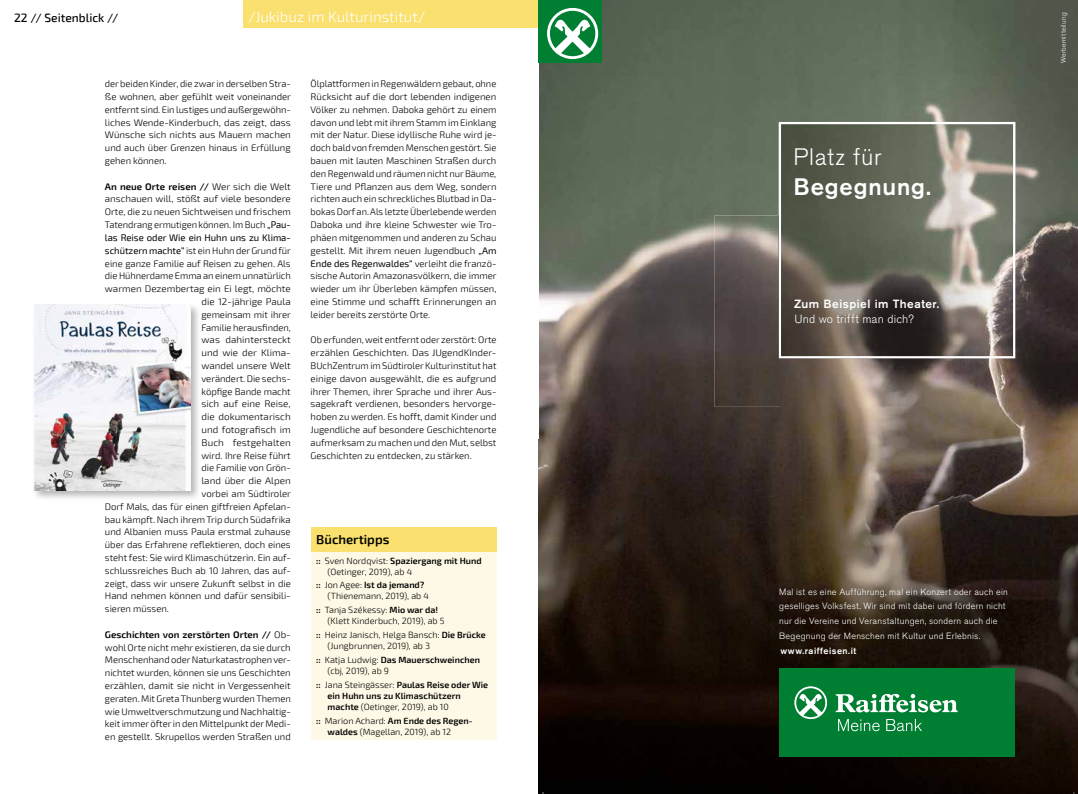
<style>
.page{position:relative;width:1078px;height:794px;background:#fff}
.page>*{position:absolute;margin:0;border:0;box-sizing:border-box;transform-origin:0 0}
.t1{font:500 23.7px "Akzidenz Grotesk BQ";letter-spacing:.035em;color:#fff}
.t2{font:300 23.7px "Akzidenz Grotesk BQ";letter-spacing:.03em;color:#fff}
.t3{font:300 15px "Exo 2";color:#fff}
.t4{font:600 13px "Exo 2";color:#000}
.t5{font:500 12px "Exo 2";color:#000}
.t6{font:500 11.8px "Akzidenz Grotesk BQ";letter-spacing:.04em;color:#fff}
.t7{font:300 11.8px "Akzidenz Grotesk BQ";letter-spacing:.015em;color:#fff}
.t8{font:300 9.5px/12.8px "Exo 2";letter-spacing:-.005em;color:#000;text-align:justify}
.t9{font:300 9.5px "Exo 2";letter-spacing:-.005em;color:#000;scale:1.04 1}
.t10{font:9.5px "Exo 2";letter-spacing:-.005em;color:#000}
.t11{font:600 9.5px "Exo 2";color:#000}
.t12{font:300 9.1px/14.8px "Akzidenz Grotesk BQ";letter-spacing:.025em;color:#fff}
.t13{font:500 9.1px "Akzidenz Grotesk BQ";letter-spacing:.05em;color:#fff}
.t14{font:300 9px/11px "Exo 2";color:#000}
.t15{font:600 9px/11px "Exo 2";color:#000}
.t16{font:300 6.9px "Akzidenz Grotesk BQ";letter-spacing:.04em;color:#fff}
.s1{font-weight:300}
.s2{font-weight:400}
.s3{font-weight:600}
</style>
<div class="page">
<div style="left:244px;top:0;width:295px;height:28px;background:#fae06e"></div>
<img style="left:539px;top:0;width:538px;height:794px">
<img style="left:781px;top:125px;width:231px;height:90px">
<img style="left:714px;top:215px;width:66px;height:192px">
<img style="left:780px;top:358px;width:233px;height:49px">
<img style="left:781px;top:215px;width:231px;height:140px">
<div style="left:779px;top:668px;width:235px;height:89px;background:#007f33"></div>
<svg style="left:835px;top:694px;width:122px;height:18px"></svg>
<svg style="left:794px;top:686px;width:32px;height:33px"></svg>
<svg style="left:838px;top:719px;width:41px;height:12px"></svg>
<svg style="left:886px;top:719px;width:35px;height:12px"></svg>
<div style="left:778px;top:122px;width:237px;height:236px;border:2px solid #fff"></div>
<div style="left:539px;top:0;width:63px;height:63px;background:#007f33"></div>
<svg style="left:547px;top:7px;width:51px;height:52px"></svg>
<svg style="left:539px;top:786px;width:5px;height:8px"></svg>
<svg style="left:1073px;top:0;width:5px;height:5px"></svg>
<svg style="left:1073px;top:786px;width:5px;height:8px"></svg>
<div style="left:32px;top:303px;width:169px;height:198px;background:#000;opacity:.3"></div>
<img style="left:34px;top:305px;width:156px;height:185px">
<div style="left:310px;top:551px;width:186px;height:189px;background:#fef9e6"></div>
<div style="left:310px;top:527px;width:186px;height:24px;background:#fae06e"></div>
<p class="t5" style="left:14px;top:11px;width:106px">22 // Seitenblick //</p>
<h2 class="t3" style="left:248px;top:8px;width:179px">/Jukibuz im Kulturinstitut/</h2>
<p class="t8" style="left:105px;top:78px;width:187px">der beiden Kinder, die zwar in derselben Stra&shy;ße wohnen, aber gefühlt weit voneinander entfernt sind. Ein lustiges und außergewöhn&shy;liches Wende-Kinderbuch, das zeigt, dass Wünsche sich nichts aus Mauern machen und auch über Grenzen hinaus in Erfüllung gehen können.</p>
<p class="t11" style="left:105px;top:181px;width:187px">An neue Orte reisen // <span class="s1">Wer sich die Welt</span></p>
<p class="t8" style="left:105px;top:193px;width:187px">anschauen will, stößt auf viele besondere</p>
<p class="t8" style="left:105px;top:206px;width:187px">Orte, die zu neuen Sichtweisen und frischem</p>
<p class="t8" style="left:105px;top:218px;width:187px">Tatendrang ermutigen können. Im Buch <span class="s2">„Pau-</span></p>
<p class="t10" style="left:105px;top:232px;width:187px">las Reise oder Wie ein Huhn uns zu Klima-</p>
<p class="t8" style="left:105px;top:244px;width:187px"><span class="s2">schützern machte“</span> ist ein Huhn der Grund für</p>
<p class="t8" style="left:105px;top:257px;width:187px">eine ganze Familie auf Reisen zu gehen. Als</p>
<p class="t8" style="left:105px;top:270px;width:187px">die Hühnerdame Emma an einem unnatürlich</p>
<p class="t8" style="left:105px;top:282px;width:187px">warmen Dezembertag ein Ei legt, möchte</p>
<p class="t9" style="left:201px;top:296px;width:87px">die 12-jährige Paula</p>
<p class="t8" style="left:201px;top:308px;width:91px">gemeinsam mit ihrer</p>
<p class="t8" style="left:201px;top:321px;width:91px">Familie herausfinden,</p>
<p class="t9" style="left:201px;top:334px;width:87px">was dahintersteckt</p>
<p class="t9" style="left:201px;top:347px;width:87px">und wie der Klima-</p>
<p class="t8" style="left:201px;top:359px;width:91px">wandel unsere Welt</p>
<p class="t8" style="left:201px;top:372px;width:91px">verändert. Die sechs-</p>
<p class="t8" style="left:201px;top:385px;width:91px">köpfige Bande macht</p>
<p class="t9" style="left:201px;top:398px;width:87px">sich auf eine Reise,</p>
<p class="t9" style="left:201px;top:411px;width:87px">die dokumentarisch</p>
<p class="t9" style="left:201px;top:424px;width:87px">und fotografisch im</p>
<p class="t9" style="left:201px;top:437px;width:87px">Buch festgehalten</p>
<p class="t8" style="left:201px;top:449px;width:91px">wird. Ihre Reise führt</p>
<p class="t8" style="left:201px;top:462px;width:91px">die Familie von Grön-</p>
<p class="t9" style="left:201px;top:475px;width:87px">land über die Alpen</p>
<p class="t8" style="left:201px;top:487px;width:91px">vorbei am Südtiroler</p>
<p class="t8" style="left:105px;top:500px;width:187px">Dorf Mals, das für einen giftfreien Apfelan-</p>
<p class="t8" style="left:105px;top:513px;width:187px">bau kämpft. Nach ihrem Trip durch Südafrika</p>
<p class="t8" style="left:105px;top:526px;width:187px">und Albanien muss Paula erstmal zuhause</p>
<p class="t8" style="left:105px;top:538px;width:187px">über das Erfahrene reflektieren, doch eines</p>
<p class="t8" style="left:105px;top:551px;width:187px">steht fest: Sie wird Klimaschützerin. Ein auf-</p>
<p class="t8" style="left:105px;top:564px;width:187px">schlussreiches Buch ab 10 Jahren, das auf-</p>
<p class="t8" style="left:105px;top:577px;width:187px">zeigt, dass wir unsere Zukunft selbst in die</p>
<p class="t8" style="left:105px;top:590px;width:187px">Hand nehmen können und dafür sensibili-</p>
<p class="t8" style="left:105px;top:602px;width:66px">sieren müssen.</p>
<p class="t8" style="left:105px;top:628px;width:187px"><span class="s3">Geschichten von zerstörten Orten //</span> Ob&shy;wohl Orte nicht mehr existieren, da sie durch Menschenhand oder Naturkatastrophen ver&shy;nichtet wurden, können sie uns Geschichten erzählen, damit sie nicht in Vergessenheit geraten. Mit Greta Thunberg wurden Themen wie Umweltverschmutzung und Nachhaltig&shy;keit immer öfter in den Mittelpunkt der Medi&shy;en gestellt. Skrupellos werden Straßen und</p>
<p class="t8" style="left:310px;top:78px;width:187px">Ölplattformen in Regenwäldern gebaut, ohne Rücksicht auf die dort lebenden indigenen Völker zu nehmen. Daboka gehört zu einem davon und lebt mit ihrem Stamm im Einklang mit der Natur. Diese idyllische Ruhe wird je&shy;doch bald von fremden Menschen gestört. Sie bauen mit lauten Maschinen Straßen durch den Regenwald und räumen nicht nur Bäume, Tiere und Pflanzen aus dem Weg, sondern richten auch ein schreckliches Blutbad in Da&shy;bokas Dorf an. Als letzte Überlebende werden Daboka und ihre kleine Schwester wie Tro&shy;phäen mitgenommen und anderen zu Schau gestellt. Mit ihrem neuen Jugendbuch <span class="s2">„Am Ende des Regenwaldes“</span> verleiht die franzö&shy;sische Autorin Amazonasvölkern, die immer wieder um ihr Überleben kämpfen müssen, eine Stimme und schafft Erinnerungen an leider bereits zerstörte Orte.</p>
<p class="t8" style="left:310px;top:334px;width:187px">Ob erfunden, weit entfernt oder zerstört: Orte erzählen Geschichten. Das JUgendKInder-BUchZentrum im Südtiroler Kulturinstitut hat einige davon ausgewählt, die es aufgrund ihrer Themen, ihrer Sprache und ihrer Aus&shy;sagekraft verdienen, besonders hervorge&shy;hoben zu werden. Es hofft, damit Kinder und Jugendliche auf besondere Geschichtenorte aufmerksam zu machen und den Mut, selbst Geschichten zu entdecken, zu stärken.</p>
<h3 class="t4" style="left:316px;top:531px;width:75px">Büchertipps</h3>
<p class="t14" style="left:327px;top:555px;width:155px;text-indent:-11px"><span class="s3">::</span> Sven Nordqvist: <span class="s3">Spaziergang mit Hund </span>(Oetinger, 2019), ab 4</p>
<p class="t14" style="left:327px;top:580px;width:103px;text-indent:-11px"><span class="s3">::</span> Jon Agee: <span class="s3">Ist da jemand? </span>(Thienemann, 2019), ab 4</p>
<p class="t14" style="left:327px;top:605px;width:118px;text-indent:-11px"><span class="s3">::</span> Tanja Székessy: <span class="s3">Mio war da! </span>(Klett Kinderbuch, 2019), ab 5</p>
<p class="t14" style="left:327px;top:629px;width:160px;text-indent:-11px"><span class="s3">::</span> Heinz Janisch, Helga Bansch: <span class="s3">Die Brücke </span>(Jungbrunnen, 2019), ab 3</p>
<p class="t14" style="left:327px;top:654px;width:154px;text-indent:-11px"><span class="s3">::</span> Katja Ludwig: <span class="s3">Das Mauerschweinchen </span>(cbj, 2019), ab 9</p>
<p class="t15" style="left:327px;top:679px;width:162px;text-indent:-11px">:: <span class="s1">Jana Steingässer:</span> Paulas Reise oder Wie ein Huhn uns zu Klimaschützern machte <span class="s1">(Oetinger, 2019), ab 10</span></p>
<p class="t14" style="left:327px;top:715px;width:146px;text-indent:-11px"><span class="s3">::</span> Marion Achard: <span class="s3">Am Ende des Regen&shy;waldes</span> (Magellan, 2019), ab 12</p>
<h1 class="t2" style="left:793px;top:144px;width:89px">Platz für</h1>
<h1 class="t1" style="left:793px;top:172px;width:139px">Begegnung.</h1>
<p class="t6" style="left:793px;top:296px;width:147px">Zum Beispiel im Theater.</p>
<p class="t7" style="left:794px;top:312px;width:121px">Und wo trifft man dich?</p>
<p class="t16" style="left:1059px;top:63px;width:52px;rotate:-90deg">Werbemitteilung</p>
<p class="t12" style="left:779px;top:584px;width:230px">Mal ist es eine Aufführung, mal ein Konzert oder auch ein geselliges Volksfest. Wir sind mit dabei und fördern nicht nur die Vereine und Veranstaltungen, sondern auch die Begegnung der Menschen mit Kultur und Erlebnis.</p>
<p class="t13" style="left:780px;top:645px;width:77px">www.raiffeisen.it</p>
</div>
